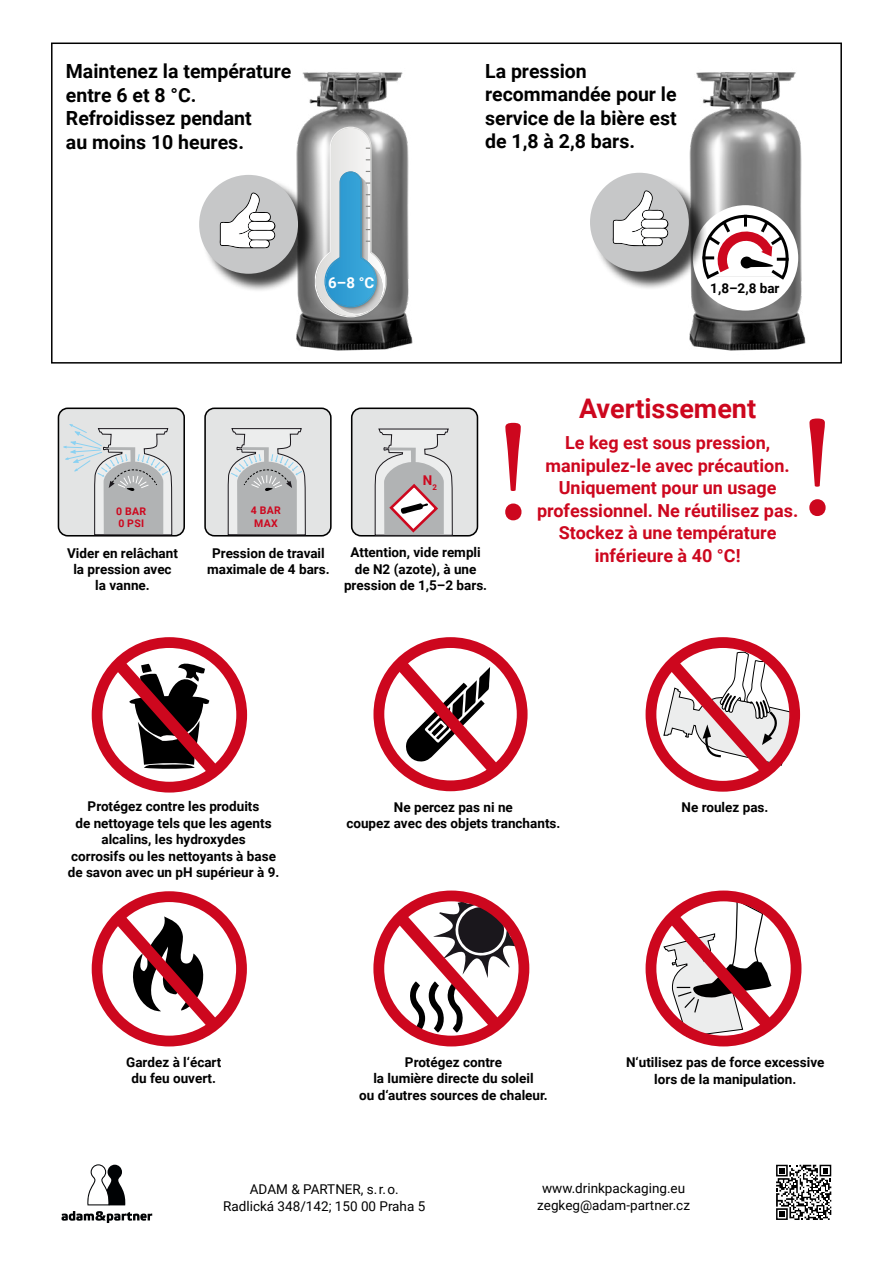
<style>
.page{position:relative;width:893px;height:1263px;background:#fff}
.page>*{position:absolute;margin:0;border:0;box-sizing:border-box;transform-origin:0 0}
.t1{font:144px "Minion Pro";color:#cd071e}
.t2{font:700 27px "Roboto";color:#cd071e}
.t3{font:700 19.5px/23.4px "Roboto";color:#000}
.t4{font:700 18px/22.5px "Roboto";color:#cd071e;text-align:center}
.t5{font:700 15px "Roboto";color:#fff}
.t6{font:700 13.5px/16.5px "Roboto";color:#000;text-align:center}
.t7{font:13.5px/16.5px "Roboto";color:#000;text-align:center}
.t8{font:700 13.5px "Roboto";color:#cd071e}
.t9{font:700 10.5px/12.6px "Roboto";letter-spacing:.035em;color:#cd071e}
</style>
<div class="page">
<div style="left:92px;top:637px;width:155px;height:155px;border:11px solid #cd071e;border-radius:50%"></div>
<svg style="left:101px;top:646px;width:129px;height:140px"></svg>
<div style="left:373px;top:637px;width:155px;height:154px;border:11px solid #cd071e;border-radius:50%"></div>
<svg style="left:382px;top:646px;width:128px;height:139px"></svg>
<div style="left:646px;top:637px;width:154px;height:155px;border:11px solid #cd071e;border-radius:50%"></div>
<svg style="left:654px;top:646px;width:141px;height:140px"></svg>
<div style="left:92px;top:891px;width:155px;height:155px;border:11px solid #cd071e;border-radius:50%"></div>
<svg style="left:101px;top:900px;width:128px;height:140px"></svg>
<div style="left:373px;top:890px;width:156px;height:156px;border:11px solid #cd071e;border-radius:50%"></div>
<svg style="left:383px;top:899px;width:133px;height:141px"></svg>
<div style="left:646px;top:890px;width:155px;height:156px;border:11px solid #cd071e;border-radius:50%"></div>
<svg style="left:655px;top:899px;width:129px;height:141px"></svg>
<div style="left:58px;top:408px;width:126px;height:128px;background:#e3e4e4;border-radius:9px"></div>
<div style="left:58px;top:407px;width:127px;height:129px;border:2px solid #000;border-radius:9px"></div>
<svg style="left:63px;top:424px;width:110px;height:112px"></svg>
<div style="left:205px;top:408px;width:126px;height:128px;background:#e3e4e4;border-radius:9px"></div>
<div style="left:204px;top:407px;width:128px;height:129px;border:2px solid #000;border-radius:9px"></div>
<svg style="left:227px;top:428px;width:79px;height:108px"></svg>
<div style="left:352px;top:408px;width:125px;height:128px;background:#e3e4e4;border-radius:9px"></div>
<div style="left:351px;top:407px;width:127px;height:129px;border:2px solid #000;border-radius:9px"></div>
<svg style="left:374px;top:428px;width:79px;height:108px"></svg>
<svg style="left:776px;top:1164px;width:56px;height:56px"></svg>
<svg style="left:87px;top:1164px;width:39px;height:41px"></svg>
<svg style="left:62px;top:1211px;width:90px;height:12px"></svg>
<img style="left:689px;top:72px;width:117px;height:279px">
<img style="left:269px;top:42px;width:151px;height:309px">
<div style="left:693px;top:205px;width:105px;height:106px;background:#fff;border-radius:50%"></div>
<svg style="left:707px;top:213px;width:83px;height:67px"></svg>
<div style="left:202px;top:177px;width:114px;height:115px;background:#000;opacity:.75"></div>
<div style="left:199px;top:175px;width:99px;height:99px;background:#c6c7c8;border-radius:50%"></div>
<svg style="left:220px;top:192px;width:56px;height:56px"></svg>
<div style="left:593px;top:175px;width:114px;height:115px;background:#000;opacity:.75"></div>
<div style="left:590px;top:173px;width:99px;height:99px;background:#c6c7c8;border-radius:50%"></div>
<svg style="left:613px;top:190px;width:56px;height:56px"></svg>
<div style="left:51px;top:43px;width:791px;height:321px;border:2px solid #000"></div>
<svg style="left:315px;top:127px;width:72px;height:190px;background:#9cbbca"></svg>
<h3 class="t3" style="left:66px;top:59px;width:227px">Maintenez la température entre 6 et 8 °C.<br>Refroidissez pendant<br>au moins 10 heures.</h3>
<p class="t5" style="left:328px;top:272px;width:48px">6–8 °C</p>
<h3 class="t3" style="left:485px;top:58px;width:193px">La pression recommandée pour le service de la bière est de 1,8 à 2,8 bars.</h3>
<p class="t6" style="left:710px;top:280px;width:71px">1,8–2,8 bar</p>
<p class="t9" style="left:116px;top:504px;width:32px">0 BAR<br>0 PSI</p>
<p class="t6" style="left:67px;top:544px;width:112px">Vider en relâchant la pression avec la vanne.</p>
<p class="t8" style="left:423px;top:471px;width:16px">N<sub>2</sub></p>
<p class="t9" style="left:251px;top:504px;width:32px;text-align:center">4 BAR<br>MAX</p>
<p class="t6" style="left:207px;top:544px;width:124px">Pression de travail maximale de 4 bars.</p>
<p class="t6" style="left:344px;top:544px;width:145px">Attention, vide rempli de N2 (azote), à une pression de 1,5–2 bars.</p>
<h2 class="t2" style="left:579px;top:390px;width:179px">Avertissement</h2>
<h3 class="t4" style="left:537px;top:431px;width:263px">Le keg est sous pression, manipulez-le avec précaution.<br>Uniquement pour un usage professionnel. Ne réutilisez pas.<br>Stockez à une température inférieure à 40 °C!</h3>
<h1 class="t1" style="left:494px;top:376px;width:41px">!</h1>
<h1 class="t1" style="left:798px;top:372px;width:41px">!</h1>
<p class="t6" style="left:68px;top:798px;width:213px">Protégez contre les produits<br>de nettoyage tels que les agents alcalins, les hydroxydes<br>corrosifs ou les nettoyants à base de savon avec un pH supérieur à 9.</p>
<p class="t6" style="left:346px;top:798px;width:216px">Ne percez pas ni ne<br>coupez avec des objets tranchants.</p>
<p class="t6" style="left:682px;top:798px;width:88px">Ne roulez pas.</p>
<p class="t6" style="left:126px;top:1053px;width:97px">Gardez à l‘écart du feu ouvert.</p>
<p class="t6" style="left:359px;top:1053px;width:190px">Protégez contre<br>la lumière directe du soleil<br>ou d‘autres sources de chaleur.</p>
<p class="t6" style="left:626px;top:1053px;width:200px">N‘utilisez pas de force excessive lors de la manipulation.</p>
<p class="t7" style="left:223px;top:1180px;width:204px">ADAM &amp; PARTNER, s. r. o.<br>Radlická 348/142; 150 00 Praha 5</p>
<p class="t7" style="left:537px;top:1180px;width:154px">www.drinkpackaging.eu zegkeg@adam-partner.cz</p>
</div>
